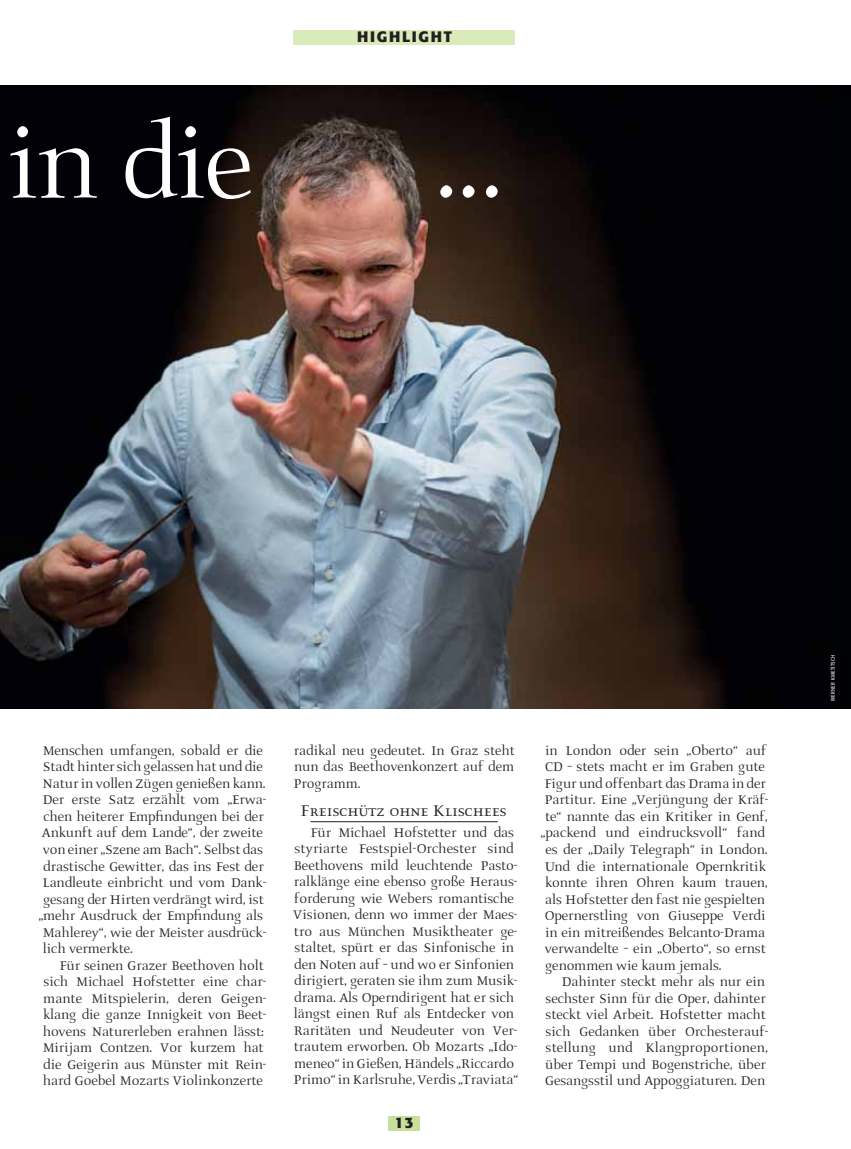
<style>
.page{position:relative;width:851px;height:1149px;background:#fff}
.page>*{position:absolute;margin:0;border:0;box-sizing:border-box;transform-origin:0 0}
.t1{font:119.4px "Styriarte Prospera II";color:#fff}
.t2{font:19.5px "Styriarte Prospera II Small Caps";color:#231f20}
.t3{font:15.75px/16.5px "Styriarte Prospera II";color:#231f20;text-align:justify}
.t4{font:700 15px "Styriarte Formata";letter-spacing:.115em;color:#231f20}
.t5{font:5.25px "Styriarte Formata";letter-spacing:.065em;color:#fff;scale:.85 1}
</style>
<div class="page">
<div style="left:388px;top:1115px;width:31px;height:15px;background:#c8e09b"></div>
<div style="left:0;top:85px;width:850px;height:623px;background:#000105"></div>
<img style="left:0;top:85px;width:725px;height:623px">
<div style="left:293px;top:30px;width:221px;height:15px;background:#d9eabb"></div>
<hr style="left:310px;top:821px;width:187px;height:1px;background:#231f20">
<h1 class="t1" style="left:6px;top:110px;width:248px">in die</h1>
<p class="t4" style="left:357px;top:31px;width:96px">HIGHLIGHT</p>
<h1 class="t1" style="left:436px;top:110px;width:70px">…</h1>
<p class="t3" style="left:42px;top:743px;width:222px">Menschen umfangen, sobald er die</p>
<p class="t3" style="left:43px;top:760px;width:222px">Stadt hinter sich gelassen hat und die</p>
<p class="t3" style="left:43px;top:776px;width:224px">Natur in vollen Zügen genießen kann.</p>
<p class="t3" style="left:42px;top:793px;width:225px">Der erste Satz erzählt vom „Erwa-</p>
<p class="t3" style="left:43px;top:809px;width:222px">chen heiterer Empfindungen bei der</p>
<p class="t3" style="left:42px;top:826px;width:222px">Ankunft auf dem Lande“, der zweite</p>
<p class="t3" style="left:43px;top:842px;width:222px">von einer „Szene am Bach“. Selbst das</p>
<p class="t3" style="left:43px;top:859px;width:222px">drastische Gewitter, das ins Fest der</p>
<p class="t3" style="left:42px;top:875px;width:225px">Landleute einbricht und vom Dank-</p>
<p class="t3" style="left:43px;top:892px;width:222px">gesang der Hirten verdrängt wird, ist</p>
<p class="t3" style="left:39px;top:908px;width:226px">„mehr Ausdruck der Empfindung als</p>
<p class="t3" style="left:42px;top:925px;width:225px">Mahlerey“, wie der Meister ausdrück-</p>
<p class="t3" style="left:43px;top:941px;width:91px">lich vermerkte.</p>
<p class="t3" style="left:59px;top:958px;width:206px">Für seinen Grazer Beethoven holt</p>
<p class="t3" style="left:44px;top:974px;width:224px">sich Michael Hofstetter eine char-</p>
<p class="t3" style="left:43px;top:991px;width:225px">mante Mitspielerin, deren Geigen-</p>
<p class="t3" style="left:43px;top:1007px;width:225px">klang die ganze Innigkeit von Beet-</p>
<p class="t3" style="left:43px;top:1024px;width:222px">hovens Naturerleben erahnen lässt:</p>
<p class="t3" style="left:42px;top:1040px;width:223px">Mirijam Contzen. Vor kurzem hat</p>
<p class="t3" style="left:43px;top:1057px;width:224px">die Geigerin aus Münster mit Rein-</p>
<p class="t3" style="left:43px;top:1073px;width:221px">hard Goebel Mozarts Violinkonzerte</p>
<p class="t3" style="left:293px;top:743px;width:223px">radikal neu gedeutet. In Graz steht nun das Beethovenkonzert auf dem Programm.</p>
<p class="t2" style="left:301px;top:797px;width:207px">Freischütz ohne Klischees</p>
<p class="t3" style="left:293px;top:825px;width:226px;text-align:left;text-indent:17px">Für Michael Hofstetter und das styriarte Festspiel-Orchester sind Beet hovens mild leuchtende Pasto&shy;ralklänge eine ebenso große Heraus&shy;forderung wie Webers romantische Visionen, denn wo immer der Maes&shy;tro aus München Musiktheater ge&shy;staltet, spürt er das Sinfonische in den Noten auf – und wo er Sinfonien dirigiert, geraten sie ihm zum Musik&shy;drama. Als Operndirigent hat er sich längst einen Ruf als Entdecker von Raritäten und Neudeuter von Ver&shy;trautem erworben. Ob Mozarts „Ido&shy;meneo“ in Gießen, Händels „Riccardo Primo“ in Karlsruhe, Verdis „Traviata“</p>
<p class="t4" style="left:394px;top:1116px;width:20px">13</p>
<p class="t3" style="left:545px;top:743px;width:223px">in London oder sein „Oberto“ auf</p>
<p class="t3" style="left:545px;top:760px;width:221px">CD – stets macht er im Graben gute</p>
<p class="t3" style="left:544px;top:776px;width:223px">Figur und offenbart das Drama in der</p>
<p class="t3" style="left:544px;top:793px;width:225px">Partitur. Eine „Verjüngung der Kräf-</p>
<p class="t3" style="left:545px;top:809px;width:224px">te“ nannte das ein Kritiker in Genf,</p>
<p class="t3" style="left:540px;top:826px;width:226px">„packend und eindrucksvoll“ fand</p>
<p class="t3" style="left:545px;top:842px;width:223px">es der „Daily Telegraph“ in London.</p>
<p class="t3" style="left:544px;top:859px;width:223px">Und die internationale Opernkritik</p>
<p class="t3" style="left:545px;top:875px;width:224px">konnte ihren Ohren kaum trauen,</p>
<p class="t3" style="left:545px;top:892px;width:221px">als Hofstetter den fast nie gespielten</p>
<p class="t3" style="left:544px;top:908px;width:222px">Opernerstling von Giuseppe Verdi</p>
<p class="t3" style="left:545px;top:925px;width:222px">in ein mitreißendes Belcanto-Drama</p>
<p class="t3" style="left:544px;top:941px;width:222px">verwandelte – ein „Oberto“, so ernst</p>
<p class="t3" style="left:545px;top:958px;width:178px">genommen wie kaum jemals.</p>
<p class="t3" style="left:561px;top:974px;width:205px">Dahinter steckt mehr als nur ein</p>
<p class="t3" style="left:545px;top:991px;width:221px">sechster Sinn für die Oper, dahinter</p>
<p class="t3" style="left:545px;top:1007px;width:221px">steckt viel Arbeit. Hofstetter macht</p>
<p class="t3" style="left:545px;top:1024px;width:224px">sich Gedanken über Orchesterauf-</p>
<p class="t3" style="left:545px;top:1040px;width:224px">stellung und Klangproportionen,</p>
<p class="t3" style="left:545px;top:1057px;width:222px">über Tempi und Bogenstriche, über</p>
<p class="t3" style="left:544px;top:1073px;width:222px">Gesangsstil und Appoggiaturen. Den</p>
<p class="t5" style="left:831px;top:700px;width:56px;rotate:-90deg">WERNER KMETITSCH</p>
</div>
